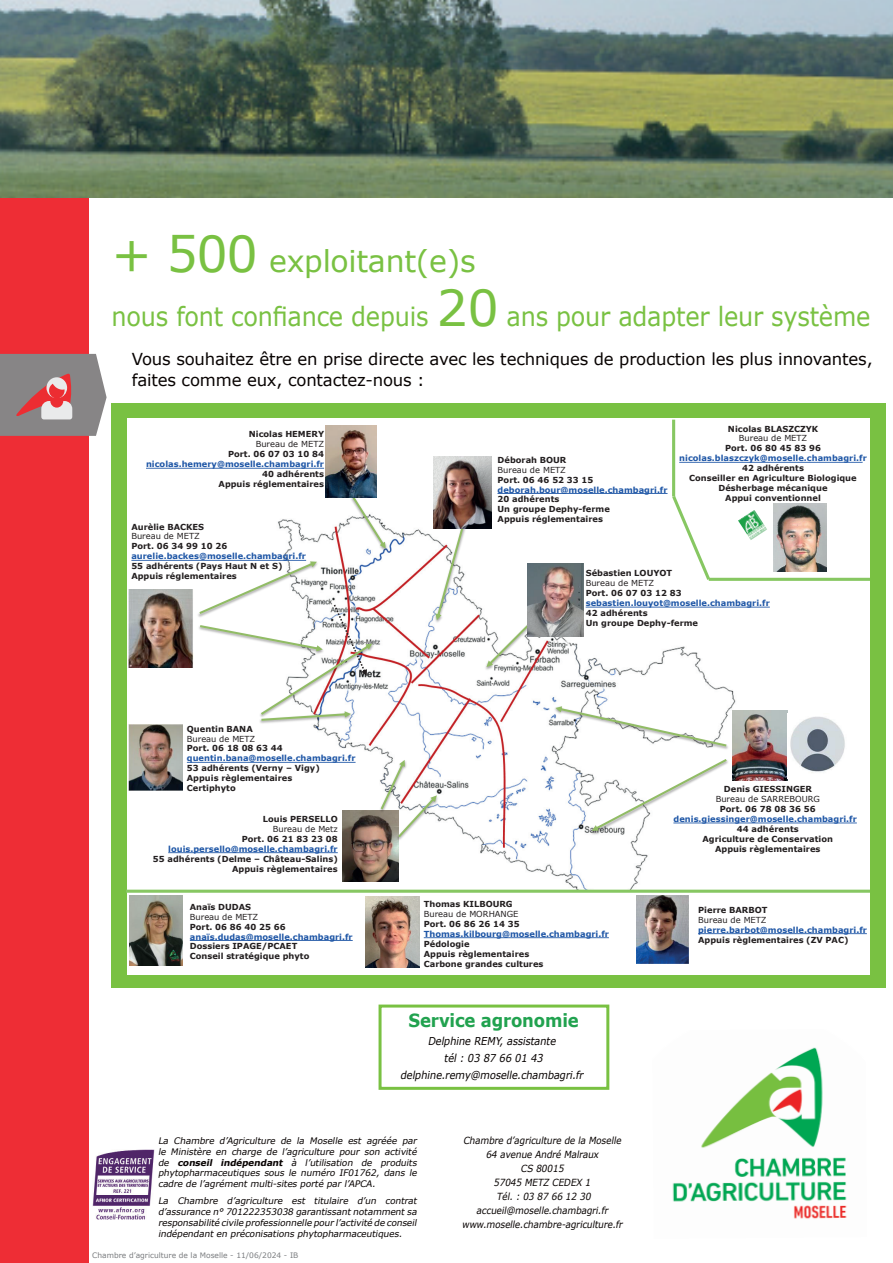
<style>
.page{position:relative;width:893px;height:1263px;background:#fff}
.page>*{position:absolute;margin:0;border:0;box-sizing:border-box;transform-origin:0 0}
.t1{font:30px "Verdana";letter-spacing:-.01em;color:#79c142}
.t2{font:26.4px "Verdana";letter-spacing:-.01em;color:#79c142;scale:.91 1}
.t3{font:700 18.15px "Verdana";letter-spacing:-.01em;color:#21a24f;scale:.91 1}
.t4{font:16.5px/21px "Verdana";letter-spacing:-.01em;color:#080302}
.t5{font:italic 10.95px/17.1px "Verdana";color:#080302;text-align:center;scale:.91 1}
.t6{font:italic 9.75px/14px "Verdana";color:#080302;text-align:center;scale:.91 1}
.t7{font:italic 9px/10.8px "Verdana";color:#080302;text-align:justify}
.t8{font:700 8.25px/9.9px "Verdana";letter-spacing:.005em;color:#231f20}
.t9{font:700 8.25px "Verdana";color:#1e56a6}
.t10{font:8.25px "Verdana";color:#231f20}
.t11{font:7.5px "Verdana";color:#7a7c7f}
.s1{font-size:49.5px}
.s2{font-weight:700}
</style>
<div class="page">
<svg style="left:703px;top:1047px;width:120px;height:95px"></svg>
<div style="left:0;top:0;width:89px;height:1263px;background:#ee2d35"></div>
<img style="left:0;top:0;width:893px;height:198px">
<img style="left:92px;top:1150px;width:62px;height:70px">
<svg style="left:0;top:354px;width:107px;height:82px"></svg>
<svg style="left:672px;top:1142px;width:175px;height:77px"></svg>
<div style="left:112px;top:403px;width:774px;height:584px;background:#79c142"></div>
<div style="left:127px;top:418px;width:742px;height:557px;background:#fff"></div>
<img style="left:258px;top:509px;width:495px;height:381px">
<svg style="left:679px;top:462px;width:184px;height:1px"></svg>
<svg style="left:146px;top:468px;width:178px;height:1px"></svg>
<svg style="left:190px;top:940px;width:163px;height:1px"></svg>
<img style="left:477px;top:618px;width:60px;height:60px">
<svg style="left:486px;top:619px;width:48px;height:48px"></svg>
<img style="left:427px;top:515px;width:43px;height:116px">
<svg style="left:436px;top:528px;width:30px;height:92px"></svg>
<img style="left:546px;top:700px;width:184px;height:52px">
<svg style="left:555px;top:706px;width:171px;height:40px"></svg>
<img style="left:582px;top:757px;width:148px;height:85px">
<svg style="left:592px;top:759px;width:265px;height:72px"></svg>
<img style="left:130px;top:895px;width:53px;height:71px">
<img style="left:733px;top:711px;width:54px;height:69px">
<img style="left:348px;top:494px;width:47px;height:66px">
<svg style="left:352px;top:496px;width:34px;height:53px"></svg>
<svg style="left:424px;top:937px;width:185px;height:1px"></svg>
<img style="left:129px;top:725px;width:53px;height:65px">
<svg style="left:187px;top:762px;width:169px;height:1px"></svg>
<img style="left:326px;top:426px;width:50px;height:71px">
<svg style="left:698px;top:933px;width:169px;height:1px"></svg>
<img style="left:527px;top:583px;width:56px;height:53px">
<svg style="left:586px;top:607px;width:184px;height:1px"></svg>
<img style="left:129px;top:589px;width:2px;height:78px">
<img style="left:196px;top:554px;width:131px;height:6px">
<img style="left:343px;top:810px;width:56px;height:72px">
<svg style="left:168px;top:852px;width:170px;height:1px"></svg>
<img style="left:395px;top:787px;width:52px;height:55px">
<img style="left:365px;top:896px;width:55px;height:71px">
<img style="left:434px;top:456px;width:57px;height:72px">
<img style="left:787px;top:716px;width:59px;height:63px">
<img style="left:773px;top:503px;width:54px;height:68px">
<img style="left:637px;top:895px;width:51px;height:68px">
<img style="left:377px;top:752px;width:37px;height:62px">
<svg style="left:381px;top:760px;width:56px;height:77px"></svg>
<img style="left:372px;top:636px;width:10px;height:84px">
<img style="left:258px;top:721px;width:103px;height:5px">
<svg style="left:131px;top:560px;width:241px;height:161px"></svg>
<img style="left:738px;top:510px;width:29px;height:30px">
<hr style="left:127px;top:890px;width:742px;height:3px;background:#87c762">
<hr style="left:709px;top:578px;width:160px;height:3px;background:#87c762">
<hr style="left:672px;top:420px;width:3px;height:77px;background:#87c762">
<svg style="left:497px;top:492px;width:216px;height:91px"></svg>
<div style="left:379px;top:1004px;width:230px;height:86px;border:3px solid #79c142"></div>
<h1 class="t1" style="left:112px;top:240px;width:366px"><span class="s1">+ 500</span> exploitant(e)s</h1>
<h2 class="t2" style="left:112px;top:298px;width:835px">nous font confiance depuis <span class="s1">20</span> ans pour adapter leur système</h2>
<h3 class="t4" style="left:132px;top:348px;width:742px">Vous souhaitez être en prise directe avec les techniques de production les plus innovantes, faites comme eux, contactez-nous :</h3>
<p class="t8" style="left:728px;top:423px;width:92px">Nicolas BLASZCZYK</p>
<p class="t10" style="left:739px;top:433px;width:70px">Bureau de METZ</p>
<p class="t8" style="left:725px;top:443px;width:97px">Port. 06 80 45 83 96</p>
<p class="t9" style="left:679px;top:452px;width:189px">nicolas.blaszczyk@moselle.chambagri.fr</p>
<p class="t8" style="left:689px;top:463px;width:169px;text-align:center">42 adhérents<br>Conseiller en Agriculture Biologique<br>Désherbage mécanique<br>Appui conventionnel</p>
<p class="t8" style="left:249px;top:429px;width:77px">Nicolas HEMERY</p>
<p class="t10" style="left:256px;top:439px;width:70px">Bureau de METZ</p>
<p class="t8" style="left:228px;top:449px;width:97px">Port. 06 07 03 10 84</p>
<p class="t9" style="left:146px;top:458px;width:180px">nicolas.hemery@moselle.chambagri.fr</p>
<p class="t8" style="left:219px;top:469px;width:107px;text-align:right">40 adhérents<br>Appuis réglementaires</p>
<p class="t8" style="left:498px;top:455px;width:70px">Déborah BOUR</p>
<p class="t10" style="left:498px;top:464px;width:70px">Bureau de METZ</p>
<p class="t8" style="left:498px;top:474px;width:97px">Port. 06 46 52 33 15</p>
<p class="t9" style="left:498px;top:484px;width:171px">deborah.bour@moselle.chambagri.fr</p>
<p class="t8" style="left:498px;top:494px;width:114px">20 adhérents<br>Un groupe Dephy-ferme<br>Appuis réglementaires</p>
<p class="t8" style="left:131px;top:521px;width:74px">Aurèlie BACKES</p>
<p class="t10" style="left:131px;top:531px;width:70px">Bureau de METZ</p>
<p class="t8" style="left:131px;top:541px;width:97px">Port. 06 34 99 10 26</p>
<p class="t9" style="left:131px;top:550px;width:176px">aurelie.backes@moselle.chambagri.fr</p>
<p class="t8" style="left:131px;top:561px;width:153px">55 adhérents (Pays Haut N et S)<br>Appuis réglementaires</p>
<p class="t8" style="left:586px;top:568px;width:88px">Sébastien LOUYOT</p>
<p class="t10" style="left:586px;top:578px;width:70px">Bureau de METZ</p>
<p class="t8" style="left:586px;top:588px;width:97px">Port. 06 07 03 12 83</p>
<p class="t9" style="left:586px;top:597px;width:186px">sebastien.louyot@moselle.chambagri.fr</p>
<p class="t8" style="left:586px;top:608px;width:114px">42 adhérents<br>Un groupe Dephy-ferme</p>
<p class="t8" style="left:187px;top:723px;width:67px">Quentin BANA</p>
<p class="t10" style="left:187px;top:733px;width:70px">Bureau de METZ</p>
<p class="t8" style="left:187px;top:743px;width:97px">Port. 06 18 08 63 44</p>
<p class="t9" style="left:187px;top:752px;width:170px">quentin.bana@moselle.chambagri.fr</p>
<p class="t8" style="left:187px;top:763px;width:134px">53 adhérents (Verny – Vigy)<br>Appuis règlementaires<br>Certiphyto</p>
<p class="t8" style="left:263px;top:814px;width:76px">Louis PERSELLO</p>
<p class="t10" style="left:273px;top:823px;width:66px">Bureau de Metz</p>
<p class="t8" style="left:242px;top:834px;width:97px">Port. 06 21 83 23 08</p>
<p class="t9" style="left:168px;top:843px;width:171px">louis.persello@moselle.chambagri.fr</p>
<p class="t8" style="left:153px;top:853px;width:187px;text-align:right">55 adhérents (Delme – Château-Salins)<br>Appuis règlementaires</p>
<p class="t8" style="left:190px;top:902px;width:63px">Anaïs DUDAS</p>
<p class="t10" style="left:190px;top:911px;width:70px">Bureau de METZ</p>
<p class="t8" style="left:190px;top:921px;width:97px">Port. 06 86 40 25 66</p>
<p class="t9" style="left:190px;top:931px;width:164px">anaïs.dudas@moselle.chambagri.fr</p>
<p class="t8" style="left:190px;top:941px;width:121px">Dossiers IPAGE/PCAET<br>Conseil stratégique phyto</p>
<p class="t8" style="left:424px;top:899px;width:90px">Thomas KILBOURG</p>
<p class="t10" style="left:424px;top:908px;width:96px">Bureau de MORHANGE</p>
<p class="t8" style="left:424px;top:919px;width:97px">Port. 06 86 26 14 35</p>
<p class="t9" style="left:424px;top:928px;width:187px">Thomas.kilbourg@moselle.chambagri.fr</p>
<p class="t8" style="left:424px;top:938px;width:121px">Pédologie<br>Appuis règlementaires<br>Carbone grandes cultures</p>
<h3 class="t3" style="left:409px;top:1007px;width:188px">Service agronomie</h3>
<h3 class="t5" style="left:400px;top:1032px;width:205px">Delphine REMY, assistante<br>tél : 03 87 66 01 43 delphine.remy@moselle.chambagri.fr</h3>
<p class="t7" style="left:158px;top:1135px;width:262px">La Chambre d’Agriculture de la Moselle est agréée par le Ministère en charge de l’agriculture pour son activité de <span class="s2">conseil indépendant</span> à l’utilisation de produits phytopharmaceutiques sous le numéro IF01762, dans le cadre de l’agrément multi-sites porté par l’APCA.</p>
<p class="t7" style="left:158px;top:1195px;width:262px">La Chambre d’agriculture est titulaire d’un contrat d’assurance n° 701222353038 garantissantnotammentsa responsabilité civile professionnelle pourl’activité de conseil indépendant en préconisations phytopharmaceutiques.</p>
<p class="t11" style="left:92px;top:1250px;width:208px">Chambre d’agriculture de la Moselle - 11/06/2024 - IB</p>
<p class="t6" style="left:462px;top:1134px;width:181px">Chambre d’agriculture de la Moselle<br>64 avenue André Malraux<br>CS 80015<br>57045 METZ CEDEX 1<br>Tél. : 03 87 66 12 30 accueil@moselle.chambagri.fr www.moselle.chambre-agriculture.fr</p>
<p class="t8" style="left:724px;top:784px;width:89px">Denis GIESSINGER</p>
<p class="t10" style="left:716px;top:793px;width:106px">Bureau de SARREBOURG</p>
<p class="t8" style="left:720px;top:804px;width:97px">Port. 06 78 08 36 56</p>
<p class="t9" style="left:673px;top:813px;width:185px">denis.giessinger@moselle.chambagri.fr</p>
<p class="t8" style="left:702px;top:824px;width:132px;text-align:center">44 adhérents<br>Agriculture de Conservation<br>Appuis règlementaires</p>
<p class="t8" style="left:698px;top:905px;width:71px">Pierre BARBOT</p>
<p class="t10" style="left:698px;top:914px;width:70px">Bureau de METZ</p>
<p class="t9" style="left:698px;top:924px;width:170px">pierre.barbot@moselle.chambagri.fr</p>
<p class="t8" style="left:698px;top:934px;width:152px">Appuis règlementaires (ZV PAC)</p>
</div>
